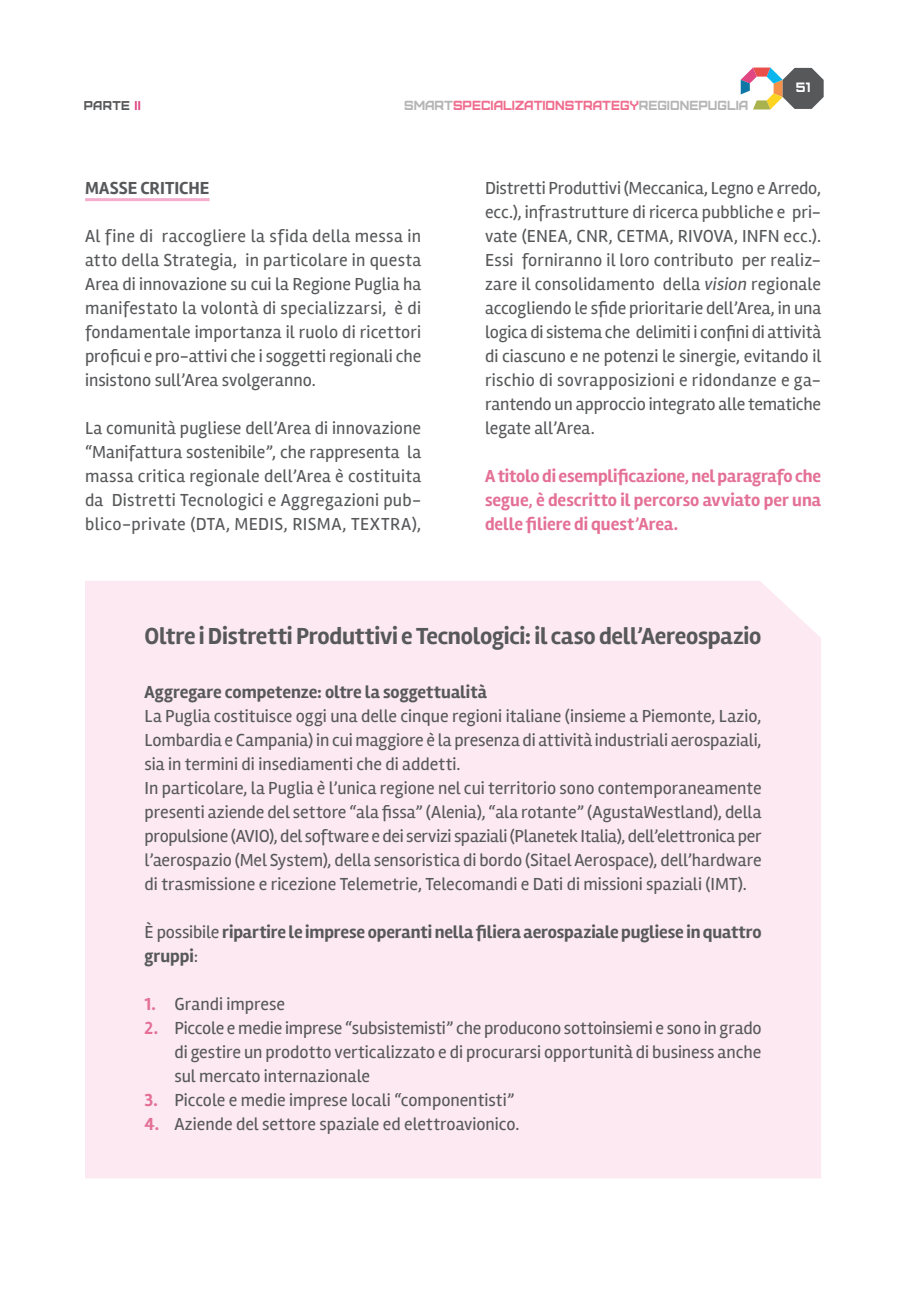
<style>
.page{position:relative;width:919px;height:1289px;background:#fff}
.page>*{position:absolute;margin:0;border:0;box-sizing:border-box;transform-origin:0 0}
.t1{font:700 24px "Rambla";letter-spacing:-.01em;color:#57585a}
.t2{font:18px/24px "Rambla";letter-spacing:-.005em;color:#57585a;text-align:justify}
.t3{font:700 18px/24px "Rambla";letter-spacing:-.005em;color:#57585a}
.t4{font:700 18px/24px "Rambla";color:#e47096;text-align:justify}
.t5{font:13.5px "Furore";color:#fff}
.t6{font:13.2px "Furore";color:#ef6d8e}
.t7{font:12.75px "Furore";letter-spacing:.025em;color:#57585a}
.s1{color:#df4682}
.s2{color:#b6b5b5}
.s3{font-style:italic}
.s4{font-weight:400}
.s5{font-weight:700;color:#e47096}
</style>
<div class="page">
<svg style="left:740px;top:68px;width:83px;height:41px"></svg>
<div style="left:85px;top:581px;width:736px;height:597px;background:#fce9f1"></div>
<hr style="left:85px;top:198px;width:124px;height:3px;background:#f5adce">
<p class="t7" style="left:84px;top:97px;width:59px">PARTE <span class="s1">II</span></p>
<p class="t6" style="left:404px;top:97px;width:346px"><span class="s2">SMART</span>SPECIALIZATIONSTRATEGY<span class="s2">REGIONEPUGLIA</span></p>
<p class="t5" style="left:795px;top:79px;width:16px">51</p>
<p class="t3" style="left:85px;top:176px;width:65px">Masse critich</p>
<p class="t3" style="left:200px;top:176px;width:11px">e</p>
<p class="t2" style="left:85px;top:224px;width:337px">Al fine di raccogliere la sfida della messa in atto della Strategia, in particolare in questa Area di innovazione su cui la Regione Puglia ha manifestato la volontà di specializzarsi, è di fondamentale importanza il ruolo di ricettori proficui e pro-attivi che i soggetti regionali che insistono sull’Area svolgeranno.</p>
<p class="t2" style="left:85px;top:416px;width:337px">La comunità pugliese dell’Area di innovazione “Manifattura sostenibile”, che rappresenta la massa critica regionale dell’Area è costituita da Distretti Tecnologici e Aggregazioni pub&shy;blico-private (DTA, MEDIS, RISMA, TEXTRA),</p>
<p class="t2" style="left:485px;top:176px;width:337px">Distretti Produttivi (Meccanica, Legno e Arredo, ecc.), infrastrutture di ricerca pubbliche e pri&shy;vate (ENEA, CNR, CETMA, RIVOVA, INFN ecc.).<br>Essi forniranno il loro contributo per realiz&shy;zare il consolidamento della <span class="s3">vision</span> regionale accogliendo le sfide prioritarie dell’Area, in una logica di sistema che delimiti i confini di attività di ciascuno e ne potenzi le sinergie, evitando il rischio di sovrapposizioni e ridondanze e ga&shy;rantendo un approccio integrato alle tematiche legate all’Area.</p>
<p class="t4" style="left:485px;top:464px;width:337px">A titolo di esemplificazione, nel paragrafo che segue, è descritto il percorso avviato per una delle filiere di quest’Area.</p>
<h1 class="t1" style="left:145px;top:621px;width:618px">Oltre i Distretti Produttivi e Tecnologici: il caso dell’Aereospazio</h1>
<p class="t3" style="left:145px;top:680px;width:344px">Aggregare competenze: oltre la soggettualità</p>
<p class="t2" style="left:145px;top:704px;width:618px;text-align:left">La Puglia costituisce oggi una delle cinque regioni italiane (insieme a Piemonte, Lazio, Lombardia e Campania) in cui maggiore è la presenza di attività industriali aerospaziali, sia in termini di insediamenti che di addetti.<br>In particolare, la Puglia è l’unica regione nel cui territorio sono contemporaneamente presenti aziende del settore “ala fissa” (Alenia), “ala rotante” (AgustaWestland), della propulsione (AVIO), del software e dei servizi spaziali (Planetek Italia), dell’elettronica per l’aerospazio (Mel System), della sensoristica di bordo (Sitael Aerospace), dell’hardware di trasmissione e ricezione Telemetrie, Telecomandi e Dati di missioni spaziali (IMT).</p>
<p class="t3" style="left:145px;top:920px;width:618px"><span class="s4">È possibile</span> ripartire le imprese operanti nella filiera aerospaziale pugliese in quattro gruppi<span class="s4">:</span></p>
<p class="t2" style="left:145px;top:992px;width:142px"><span class="s5">1.</span> Grandi imprese</p>
<p class="t2" style="left:174px;top:1016px;width:588px;text-indent:-30px"><span class="s5">2.</span> Piccole e medie imprese “subsistemisti” che producono sottoinsiemi e sono in grado di gestire un prodotto verticalizzato e di procurarsi opportunità di business anche sul mercato internazionale</p>
<p class="t2" style="left:145px;top:1088px;width:371px"><span class="s5">3.</span> Piccole e medie imprese locali “componentisti”</p>
<p class="t2" style="left:145px;top:1112px;width:376px"><span class="s5">4.</span> Aziende del settore spaziale ed elettroavionico.</p>
</div>
